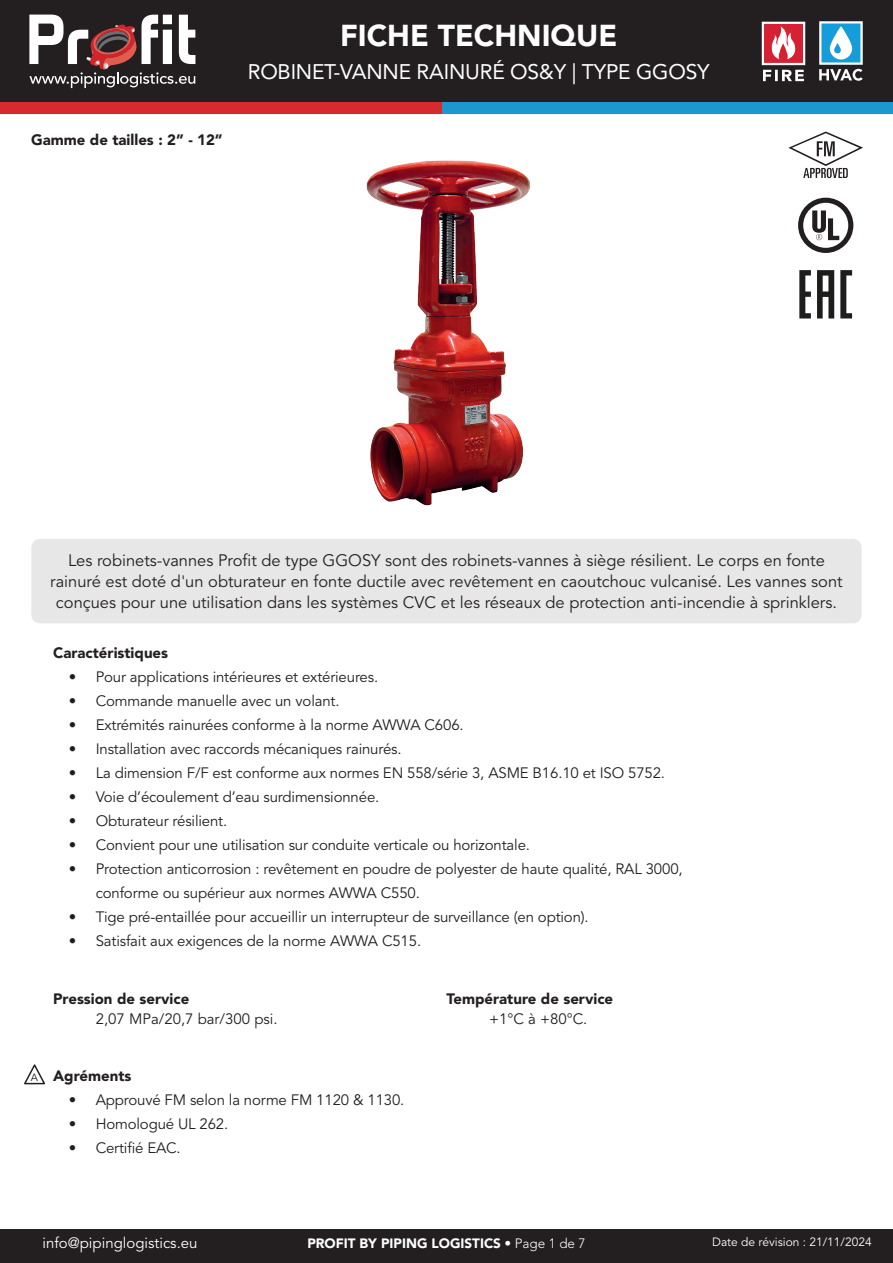
<style>
.page{position:relative;width:893px;height:1263px;background:#fff}
.page>*{position:absolute;margin:0;border:0;box-sizing:border-box;transform-origin:0 0}
.t1{font:900 30px "Avenir LT Std";color:#fff}
.t2{font:21px "Avenir LT Std";letter-spacing:-.01em;color:#fff}
.Product_description{font:16.5px/21px "Avenir LT Std";color:#231f20;text-align:center}
.Lopende_tekst_-_links_inspringen{font:15px/24px "Avenir LT Std";letter-spacing:-.01em;color:#231f20}
.Titles{font:900 15px "Avenir LT Std";color:#231f20}
.t3{font:15px "Avenir LT Std";color:#fff}
.Size_range{font:900 15px "Avenir LT Std";color:#231f20}
.t4{font:900 13.5px "Avenir LT Std";color:#fff}
.t5{font:12px "Avenir LT Std";color:#fff}
.Change_icon{font:10.5px "Avenir LT Std";color:#231f20}
.s1{font-weight:300}
</style>
<div class="page">
<div style="left:31px;top:539px;width:831px;height:84px;background:#e7e7e7;border-radius:9px"></div>
<img style="left:366px;top:160px;width:164px;height:346px">
<svg style="left:24px;top:1064px;width:21px;height:21px"></svg>
<svg style="left:788px;top:132px;width:75px;height:46px"></svg>
<svg style="left:798px;top:198px;width:55px;height:55px"></svg>
<svg style="left:799px;top:270px;width:12px;height:48px"></svg>
<svg style="left:840px;top:270px;width:12px;height:48px"></svg>
<svg style="left:817px;top:270px;width:17px;height:48px"></svg>
<div style="left:0;top:1229px;width:893px;height:34px;background:#231f20"></div>
<div style="left:0;top:0;width:893px;height:103px;background:#231f20"></div>
<svg style="left:29px;top:15px;width:166px;height:73px"></svg>
<div style="left:0;top:103px;width:451px;height:11px;background:#d52b2e"></div>
<div style="left:442px;top:103px;width:451px;height:11px;background:#1c98ce"></div>
<svg style="left:762px;top:22px;width:43px;height:59px"></svg>
<svg style="left:819px;top:21px;width:44px;height:60px"></svg>
<p class="Size_range" style="left:31px;top:130px;width:193px">Gamme de tailles : 2” - 12”</p>
<h1 class="t1" style="left:340px;top:17px;width:279px">FICHE TECHNIQUE</h1>
<h2 class="t2" style="left:248px;top:59px;width:463px">ROBINET-VANNE RAINURÉ OS&amp;Y | TYPE GGOSY</h2>
<p class="Product_description" style="left:50px;top:551px;width:794px">Les robinets-vannes Profit de type GGOSY sont des robinets-vannes à siège résilient. Le corps en fonte rainuré est doté d'un obturateur en fonte ductile avec revêtement en caoutchouc vulcanisé. Les vannes sont conçues pour une utilisation dans les systèmes CVC et les réseaux de protection anti-incendie à sprinklers.</p>
<p class="Titles" style="left:53px;top:643px;width:117px">Caractéristiques</p>
<p class="Lopende_tekst_-_links_inspringen" style="left:69px;top:665px;width:311px">• Pour applications intérieures et extérieures.</p>
<p class="Lopende_tekst_-_links_inspringen" style="left:69px;top:689px;width:272px">• Commande manuelle avec un volant.</p>
<p class="Lopende_tekst_-_links_inspringen" style="left:69px;top:713px;width:397px">• Extrémités rainurées conforme à la norme AWWA C606.</p>
<p class="Lopende_tekst_-_links_inspringen" style="left:69px;top:737px;width:334px">• Installation avec raccords mécaniques rainurés.</p>
<p class="Lopende_tekst_-_links_inspringen" style="left:69px;top:761px;width:598px">• La dimension F/F est conforme aux normes EN 558/série 3, ASME B16.10 et ISO 5752.</p>
<p class="Lopende_tekst_-_links_inspringen" style="left:69px;top:785px;width:312px">• Voie d’écoulement d’eau surdimensionnée.</p>
<p class="Lopende_tekst_-_links_inspringen" style="left:69px;top:809px;width:160px">• Obturateur résilient.</p>
<p class="Lopende_tekst_-_links_inspringen" style="left:69px;top:833px;width:463px">• Convient pour une utilisation sur conduite verticale ou horizontale.</p>
<p class="Lopende_tekst_-_links_inspringen" style="left:96px;top:857px;width:588px;text-indent:-27px">• Protection anticorrosion : revêtement en poudre de polyester de haute qualité, RAL 3000, conforme ou supérieur aux normes AWWA C550.</p>
<p class="Lopende_tekst_-_links_inspringen" style="left:69px;top:905px;width:522px">• Tige pré-entaillée pour accueillir un interrupteur de surveillance (en option).</p>
<p class="Lopende_tekst_-_links_inspringen" style="left:69px;top:929px;width:354px">• Satisfait aux exigences de la norme AWWA C515.</p>
<p class="Titles" style="left:53px;top:990px;width:138px">Pression de service</p>
<p class="Lopende_tekst_-_links_inspringen" style="left:96px;top:1007px;width:184px">2,07 MPa/20,7 bar/300 psi.</p>
<p class="Change_icon" style="left:31px;top:1072px;width:9px">A</p>
<p class="Titles" style="left:53px;top:1066px;width:80px">Agréments</p>
<p class="Lopende_tekst_-_links_inspringen" style="left:69px;top:1088px;width:337px">• Approuvé FM selon la norme FM 1120 &amp; 1130.</p>
<p class="Lopende_tekst_-_links_inspringen" style="left:69px;top:1112px;width:161px">• Homologué UL 262.</p>
<p class="Lopende_tekst_-_links_inspringen" style="left:69px;top:1136px;width:114px">• Certifié EAC.</p>
<p class="Titles" style="left:446px;top:990px;width:168px">Température de service</p>
<p class="Lopende_tekst_-_links_inspringen" style="left:489px;top:1007px;width:100px">+1°C à +80°C.</p>
<p class="t3" style="left:43px;top:1234px;width:157px">info@pipinglogistics.eu</p>
<p class="t4" style="left:307px;top:1235px;width:280px">PROFIT BY PIPING LOGISTICS <span class="s1">• Page 1 de 7</span></p>
<p class="t5" style="left:712px;top:1235px;width:161px">Date de révision : 21/11/2024</p>
</div>
